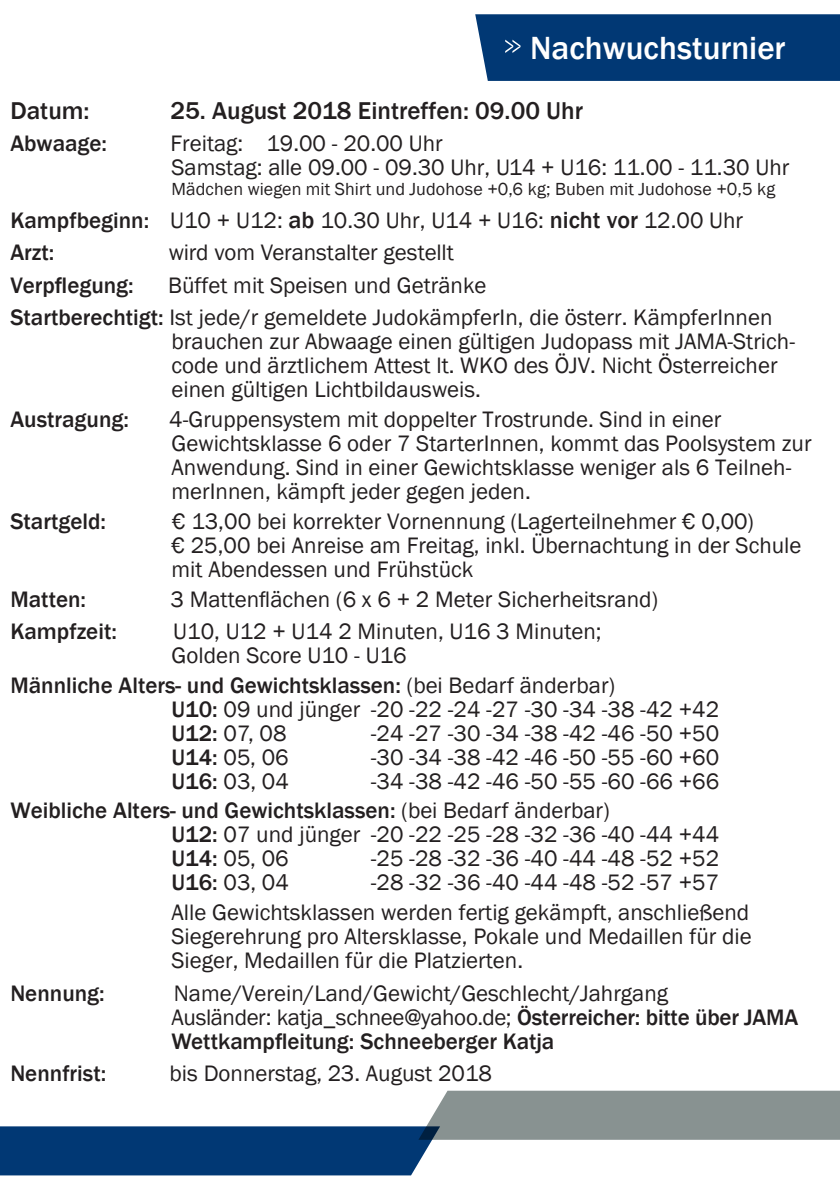
<style>
.page{position:relative;width:840px;height:1191px;background:#fff}
.page>*{position:absolute;margin:0;border:0;box-sizing:border-box;transform-origin:0 0}
.t1{font:500 33px "Franklin Gothic";color:#fff}
.t2{font:500 25px "Franklin Gothic";color:#231f20}
.t3{font:23px "Franklin Gothic";color:#231f20}
.t4{font:500 23px "Franklin Gothic";color:#231f20}
.t5{font:18px "Franklin Gothic";letter-spacing:.005em;color:#231f20}
.s1{font-weight:500}
.s2{font-weight:500;font-size:24px}
.s3{font-weight:400}
</style>
<div class="page">
<svg style="left:0;top:1090px;width:839px;height:85px"></svg>
<div style="left:475px;top:14px;width:364px;height:67px;background:#013874"></div>
<p class="t1" style="left:530px;top:27px;width:257px">Nachwuchsturnier</p>
<p class="t2" style="left:10px;top:95px;width:81px">Datum:</p>
<p class="t2" style="left:170px;top:95px;width:414px">25. August 2018 Eintreffen: 09.00 Uhr</p>
<p class="t4" style="left:10px;top:129px;width:98px">Abwaage:</p>
<p class="t3" style="left:170px;top:129px;width:274px">Freitag: 19.00 - 20.00 Uhr</p>
<p class="t3" style="left:171px;top:153px;width:619px">Samstag: alle 09.00 - 09.30 Uhr, U14 + U16: 11.00 - 11.30 Uhr</p>
<p class="t5" style="left:171px;top:178px;width:605px">Mädchen wiegen mit Shirt und Judohose +0,6 kg; Buben mit Judohose +0,5 kg</p>
<p class="t3" style="left:10px;top:206px;width:734px"><span class="s1">Kampfbeginn:</span> U10 + U12: <span class="s2">ab</span> 10.30 Uhr, U14 + U16: <span class="s2">nicht vor</span> 12.00 Uhr</p>
<p class="t4" style="left:10px;top:238px;width:46px">Arzt:</p>
<p class="t3" style="left:169px;top:238px;width:286px">wird vom Veranstalter gestellt</p>
<p class="t4" style="left:10px;top:271px;width:125px">Verpflegung:</p>
<p class="t3" style="left:168px;top:271px;width:320px">Büffet mit Speisen und Getränke</p>
<p class="t3" style="left:10px;top:303px;width:763px"><span class="s1">Startberechtigt:</span> Ist jede/r gemeldete JudokämpferIn, die österr. KämpferInnen</p>
<p class="t3" style="left:171px;top:327px;width:624px">brauchen zur Abwaage einen gültigen Judopass mit JAMA-Strich-</p>
<p class="t3" style="left:171px;top:351px;width:607px">code und ärztlichem Attest lt. WKO des ÖJV. Nicht Österreicher</p>
<p class="t3" style="left:171px;top:375px;width:311px">einen gültigen Lichtbildausweis.</p>
<p class="t4" style="left:10px;top:405px;width:120px">Austragung:</p>
<p class="t3" style="left:169px;top:405px;width:553px">4-Gruppensystem mit doppelter Trostrunde. Sind in einer</p>
<p class="t3" style="left:171px;top:429px;width:641px">Gewichtsklasse 6 oder 7 StarterInnen, kommt das Poolsystem zur</p>
<p class="t3" style="left:171px;top:453px;width:621px">Anwendung. Sind in einer Gewichtsklasse weniger als 6 Teilneh-</p>
<p class="t3" style="left:171px;top:477px;width:360px">merInnen, kämpft jeder gegen jeden.</p>
<p class="t4" style="left:10px;top:507px;width:97px">Startgeld:</p>
<p class="t3" style="left:172px;top:507px;width:583px">€ 13,00 bei korrekter Vornennung (Lagerteilnehmer € 0,00)</p>
<p class="t3" style="left:171px;top:531px;width:631px">€ 25,00 bei Anreise am Freitag, inkl. Übernachtung in der Schule</p>
<p class="t3" style="left:171px;top:555px;width:303px">mit Abendessen und Frühstück</p>
<p class="t4" style="left:10px;top:584px;width:77px">Matten:</p>
<p class="t3" style="left:170px;top:584px;width:489px">3 Mattenflächen (6 x 6 + 2 Meter Sicherheitsrand)</p>
<p class="t4" style="left:10px;top:617px;width:108px">Kampfzeit:</p>
<p class="t3" style="left:173px;top:617px;width:429px">U10, U12 + U14 2 Minuten, U16 3 Minuten;</p>
<p class="t3" style="left:171px;top:641px;width:236px">Golden Score U10 - U16</p>
<p class="t4" style="left:10px;top:671px;width:606px">Männliche Alters- und Gewichtsklassen: <span class="s3">(bei Bedarf änderbar)</span></p>
<p class="t3" style="left:171px;top:695px;width:549px"><span class="s1">U10:</span> 09 und jünger -20 -22 -24 -27 -30 -34 -38 -42 +42</p>
<p class="t3" style="left:171px;top:719px;width:116px"><span class="s1">U12:</span> 07, 08</p>
<p class="t3" style="left:370px;top:719px;width:350px">-24 -27 -30 -34 -38 -42 -46 -50 +50</p>
<p class="t3" style="left:171px;top:743px;width:119px"><span class="s1">U14:</span> 05, 06</p>
<p class="t3" style="left:370px;top:743px;width:350px">-30 -34 -38 -42 -46 -50 -55 -60 +60</p>
<p class="t3" style="left:171px;top:767px;width:119px"><span class="s1">U16:</span> 03, 04</p>
<p class="t3" style="left:370px;top:767px;width:350px">-34 -38 -42 -46 -50 -55 -60 -66 +66</p>
<p class="t4" style="left:10px;top:796px;width:600px">Weibliche Alters- und Gewichtsklassen: <span class="s3">(bei Bedarf änderbar)</span></p>
<p class="t3" style="left:171px;top:820px;width:549px"><span class="s1">U12:</span> 07 und jünger -20 -22 -25 -28 -32 -36 -40 -44 +44</p>
<p class="t3" style="left:171px;top:844px;width:119px"><span class="s1">U14:</span> 05, 06</p>
<p class="t3" style="left:370px;top:844px;width:350px">-25 -28 -32 -36 -40 -44 -48 -52 +52</p>
<p class="t3" style="left:171px;top:868px;width:119px"><span class="s1">U16:</span> 03, 04</p>
<p class="t3" style="left:370px;top:868px;width:350px">-28 -32 -36 -40 -44 -48 -52 -57 +57</p>
<p class="t3" style="left:171px;top:898px;width:579px">Alle Gewichtsklassen werden fertig gekämpft, anschließend</p>
<p class="t3" style="left:171px;top:922px;width:581px">Siegerehrung pro Altersklasse, Pokale und Medaillen für die</p>
<p class="t3" style="left:171px;top:946px;width:353px">Sieger, Medaillen für die Platzierten.</p>
<p class="t4" style="left:10px;top:978px;width:96px">Nennung:</p>
<p class="t3" style="left:174px;top:978px;width:495px">Name/Verein/Land/Gewicht/Geschlecht/Jahrgang</p>
<p class="t3" style="left:171px;top:1002px;width:628px">Ausländer: katja_schnee@yahoo.de; <span class="s1">Österreicher: bitte über JAMA</span></p>
<p class="t4" style="left:171px;top:1026px;width:384px">Wettkampfleitung: Schneeberger Katja</p>
<p class="t4" style="left:10px;top:1059px;width:97px">Nennfrist:</p>
<p class="t3" style="left:169px;top:1059px;width:324px">bis Donnerstag, 23. August 2018</p>
</div>
